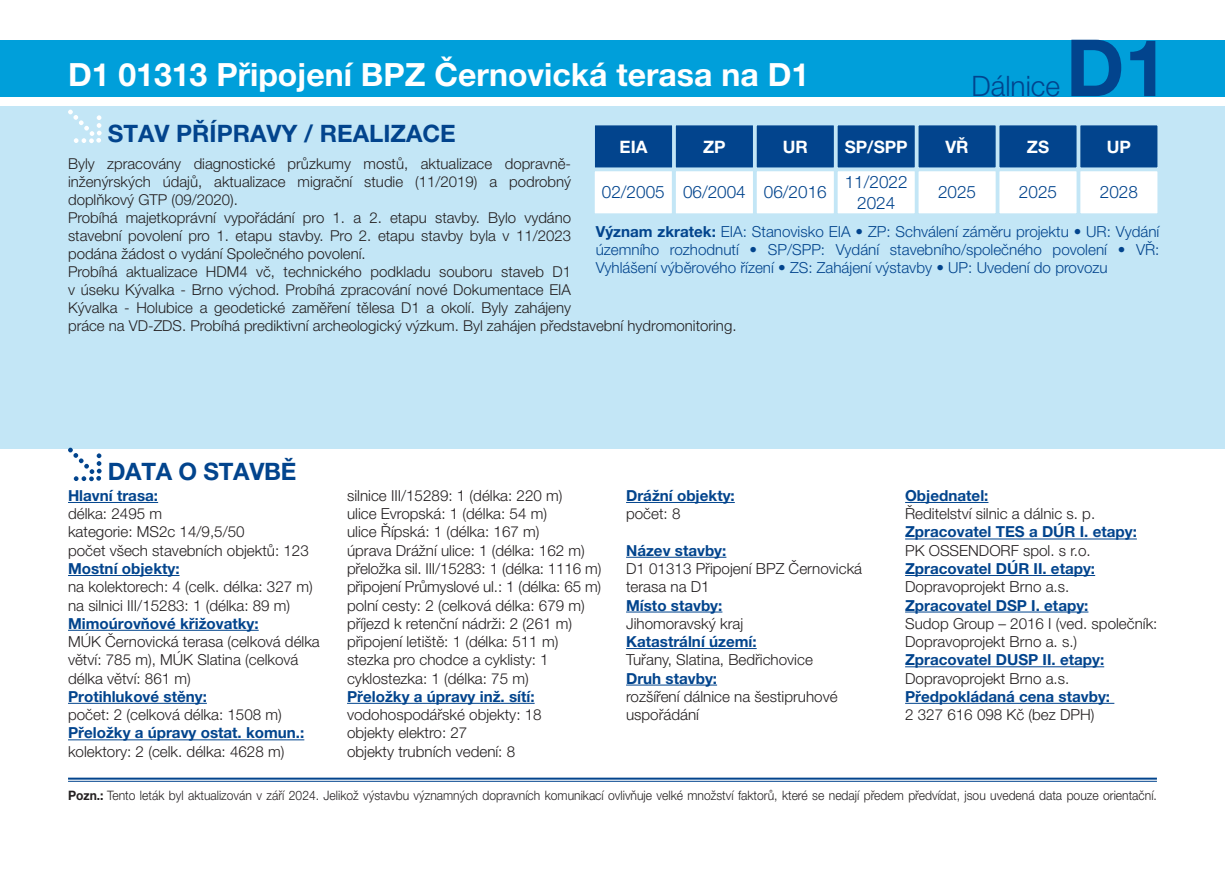
<style>
.page{position:relative;width:1225px;height:874px;background:#fff}
.page>*{position:absolute;margin:0;border:0;box-sizing:border-box;transform-origin:0 0}
.t1{font:700 78.8px "Helvetica Neue LT Pro";color:#02448d}
.t2{font:700 32px "Helvetica Neue LT Pro";color:#fff}
.t3{font:300 28.2px "Helvetica Neue LT Pro";color:#02448d}
.t4{font:700 24px "Helvetica Neue LT Pro";color:#02448d}
.t5{font:300 17.2px/20.6px "Helvetica Neue LT Pro";color:#02448d;text-align:center}
.t6{font:700 17.2px "Helvetica Neue LT Pro";color:#fff}
.t7{font:300 15.2px/18.2px "Helvetica Neue LT Pro";color:#231f20}
.t8{font:700 15.2px "Helvetica Neue LT Pro";color:#02448d}
.t9{font:300 15.2px/18.2px "Helvetica Neue LT Pro";color:#02448d;text-align:justify}
.t10{font:300 15px/18px "Helvetica Neue LT Pro";color:#231f20}
.t11{font:300 13px "Helvetica Neue LT Pro";color:#231f20;scale:.93 1}
.s1{font-weight:700}
</style>
<div class="page">
<div style="left:0;top:106px;width:1225px;height:342px;background:#c3e6f6"></div>
<svg style="left:68px;top:110px;width:34px;height:33px"></svg>
<div style="left:1079px;top:124px;width:79px;height:44px;background:#02448d"></div>
<div style="left:1078px;top:123px;width:81px;height:46px;border:2px solid #c3e6f6"></div>
<div style="left:917px;top:124px;width:79px;height:44px;background:#02448d"></div>
<div style="left:916px;top:123px;width:81px;height:46px;border:2px solid #c3e6f6"></div>
<div style="left:756px;top:124px;width:79px;height:44px;background:#02448d"></div>
<div style="left:755px;top:123px;width:80px;height:46px;border:2px solid #c3e6f6"></div>
<div style="left:998px;top:124px;width:79px;height:44px;background:#02448d"></div>
<div style="left:997px;top:123px;width:81px;height:46px;border:2px solid #c3e6f6"></div>
<div style="left:836px;top:124px;width:79px;height:44px;background:#02448d"></div>
<div style="left:835px;top:123px;width:81px;height:46px;border:2px solid #c3e6f6"></div>
<div style="left:675px;top:124px;width:79px;height:44px;background:#02448d"></div>
<div style="left:674px;top:123px;width:81px;height:46px;border:2px solid #c3e6f6"></div>
<div style="left:594px;top:124px;width:79px;height:44px;background:#02448d"></div>
<div style="left:593px;top:123px;width:81px;height:46px;border:2px solid #c3e6f6"></div>
<div style="left:1079px;top:170px;width:79px;height:44px;background:#fff"></div>
<div style="left:1078px;top:169px;width:81px;height:46px;border:2px solid #c3e6f6"></div>
<div style="left:917px;top:170px;width:79px;height:44px;background:#fff"></div>
<div style="left:916px;top:169px;width:81px;height:46px;border:2px solid #c3e6f6"></div>
<div style="left:756px;top:170px;width:79px;height:44px;background:#fff"></div>
<div style="left:755px;top:169px;width:80px;height:46px;border:2px solid #c3e6f6"></div>
<div style="left:998px;top:170px;width:79px;height:44px;background:#fff"></div>
<div style="left:997px;top:169px;width:81px;height:46px;border:2px solid #c3e6f6"></div>
<div style="left:836px;top:170px;width:79px;height:44px;background:#fff"></div>
<div style="left:835px;top:169px;width:81px;height:46px;border:2px solid #c3e6f6"></div>
<div style="left:675px;top:170px;width:79px;height:44px;background:#fff"></div>
<div style="left:674px;top:169px;width:81px;height:46px;border:2px solid #c3e6f6"></div>
<div style="left:594px;top:170px;width:79px;height:44px;background:#fff"></div>
<div style="left:593px;top:169px;width:81px;height:46px;border:2px solid #c3e6f6"></div>
<hr style="left:68px;top:777px;width:1089px;height:2px;background:#02448d">
<hr style="left:68px;top:780px;width:1089px;height:1px;background:#02448d">
<hr style="left:68px;top:502px;width:90px;height:1px;background:#02448d">
<hr style="left:68px;top:575px;width:111px;height:1px;background:#02448d">
<hr style="left:68px;top:629px;width:191px;height:1px;background:#02448d">
<hr style="left:68px;top:702px;width:139px;height:1px;background:#02448d">
<hr style="left:68px;top:739px;width:236px;height:1px;background:#02448d">
<hr style="left:347px;top:702px;width:187px;height:1px;background:#02448d">
<hr style="left:626px;top:502px;width:109px;height:1px;background:#02448d">
<hr style="left:626px;top:556px;width:100px;height:1px;background:#02448d">
<hr style="left:626px;top:611px;width:96px;height:1px;background:#02448d">
<hr style="left:626px;top:647px;width:130px;height:1px;background:#02448d">
<hr style="left:626px;top:684px;width:91px;height:1px;background:#02448d">
<hr style="left:905px;top:502px;width:83px;height:1px;background:#02448d">
<hr style="left:905px;top:538px;width:232px;height:1px;background:#02448d">
<hr style="left:905px;top:575px;width:190px;height:1px;background:#02448d">
<hr style="left:905px;top:611px;width:183px;height:1px;background:#02448d">
<hr style="left:905px;top:666px;width:199px;height:1px;background:#02448d">
<hr style="left:905px;top:702px;width:209px;height:1px;background:#02448d">
<div style="left:0;top:40px;width:1225px;height:56px;background:#009fda"></div>
<svg style="left:68px;top:447px;width:34px;height:34px"></svg>
<h2 class="t2" style="left:68px;top:54px;width:742px">D1 01313 Připojení BPZ Černovická terasa na D1</h2>
<h3 class="t3" style="left:971px;top:69px;width:90px">Dálnice</h3>
<h1 class="t1" style="left:1066px;top:19px;width:104px">D1</h1>
<h3 class="t4" style="left:108px;top:119px;width:350px">STAV PŘÍPRAVY / REALIZACE</h3>
<p class="t6" style="left:619px;top:136px;width:29px">EIA</p>
<p class="t6" style="left:703px;top:136px;width:24px">ZP</p>
<p class="t6" style="left:783px;top:136px;width:27px">UR</p>
<p class="t6" style="left:844px;top:136px;width:64px">SP/SPP</p>
<p class="t6" style="left:945px;top:136px;width:25px">VŘ</p>
<p class="t6" style="left:1027px;top:136px;width:24px">ZS</p>
<p class="t6" style="left:1106px;top:136px;width:26px">UP</p>
<p class="t5" style="left:764px;top:181px;width:64px">06/2016</p>
<p class="t5" style="left:938px;top:181px;width:40px">2025</p>
<p class="t5" style="left:1019px;top:181px;width:40px">2025</p>
<p class="t5" style="left:1099px;top:181px;width:40px">2028</p>
<p class="t10" style="left:68px;top:154px;width:670px">Byly zpracovány diagnostické průzkumy mostů, aktualizace dopravně-<br>inženýrských údajů, aktualizace migrační studie (11/2019) a podrobný<br>doplňkový GTP (09/2020).<br>Probíhá majetkoprávní vypořádání pro 1. a 2. etapu stavby. Bylo vydáno<br>stavební povolení pro 1. etapu stavby. Pro 2. etapu stavby byla v 11/2023<br>podána žádost o vydání Společného povolení.<br>Probíhá aktualizace HDM4 vč, technického podkladu souboru staveb D1<br>v úseku Kývalka - Brno východ. Probíhá zpracování nové Dokumentace EIA<br>Kývalka - Holubice a geodetické zaměření tělesa D1 a okolí. Byly zahájeny<br>práce na VD-ZDS. Probíhá prediktivní archeologický výzkum. Byl zahájen představební hydromonitoring.</p>
<p class="t5" style="left:845px;top:171px;width:64px">11/2022<br>2024</p>
<p class="t5" style="left:602px;top:181px;width:145px">02/2005 06/2004</p>
<p class="t9" style="left:596px;top:222px;width:565px"><span class="s1">Význam zkratek:</span> EIA: Stanovisko EIA • ZP: Schválení záměru projektu • UR: Vydání územního rozhodnutí • SP/SPP: Vydání stavebního/společného povolení • VŘ:<br>Vyhlášení výběrového řízení • ZS: Zahájení výstavby • UP: Uvedení do provozu</p>
<h3 class="t4" style="left:108px;top:456px;width:190px">DATA O STAVBĚ</h3>
<p class="t8" style="left:68px;top:486px;width:92px">Hlavní trasa:</p>
<p class="t7" style="left:68px;top:504px;width:242px">délka: 2495 m<br>kategorie: MS2c 14/9,5/50<br>počet všech stavebních objektů: 123</p>
<p class="t8" style="left:68px;top:559px;width:113px">Mostní objekty:</p>
<p class="t7" style="left:68px;top:577px;width:246px">na kolektorech: 4 (celk. délka: 327 m) na silnici III/15283: 1 (délka: 89 m)</p>
<p class="t8" style="left:68px;top:613px;width:192px">Mimoúrovňové křižovatky:</p>
<p class="t7" style="left:68px;top:632px;width:253px">MÚK Černovická terasa (celková délka větví: 785 m), MÚK Slatina (celková délka větví: 861 m)</p>
<p class="t8" style="left:68px;top:686px;width:140px">Protihlukové stěny:</p>
<p class="t7" style="left:68px;top:704px;width:215px">počet: 2 (celková délka: 1508 m)</p>
<p class="t8" style="left:68px;top:723px;width:238px">Přeložky a úpravy ostat. komun.:</p>
<p class="t7" style="left:68px;top:741px;width:218px">kolektory: 2 (celk. délka: 4628 m)</p>
<p class="t7" style="left:347px;top:486px;width:256px">silnice III/15289: 1 (délka: 220 m)<br>ulice Evropská: 1 (délka: 54 m)<br>ulice Řípská: 1 (délka: 167 m)<br>úprava Drážní ulice: 1 (délka: 162 m) přeložka sil. III/15283: 1 (délka: 1116 m) připojení Průmyslové ul.: 1 (délka: 65 m) polní cesty: 2 (celková délka: 679 m) příjezd k retenční nádrži: 2 (261 m) připojení letiště: 1 (délka: 511 m) stezka pro chodce a cyklisty: 1 cyklostezka: 1 (délka: 75 m)</p>
<p class="t8" style="left:347px;top:686px;width:189px">Přeložky a úpravy inž. sítí:</p>
<p class="t7" style="left:347px;top:704px;width:196px">vodohospodářské objekty: 18 objekty elektro: 27<br>objekty trubních vedení: 8</p>
<p class="t8" style="left:626px;top:486px;width:110px">Drážní objekty:</p>
<p class="t7" style="left:626px;top:504px;width:56px">počet: 8</p>
<p class="t8" style="left:626px;top:540px;width:102px">Název stavby:</p>
<p class="t7" style="left:626px;top:559px;width:237px">D1 01313 Připojení BPZ Černovická terasa na D1</p>
<p class="t8" style="left:626px;top:595px;width:98px">Místo stavby:</p>
<p class="t7" style="left:626px;top:613px;width:119px">Jihomoravský kraj</p>
<p class="t8" style="left:626px;top:632px;width:132px">Katastrální území:</p>
<p class="t7" style="left:626px;top:650px;width:188px">Tuřany, Slatina, Bedřichovice</p>
<p class="t8" style="left:626px;top:668px;width:92px">Druh stavby:</p>
<p class="t7" style="left:626px;top:686px;width:213px">rozšíření dálnice na šestipruhové uspořádání</p>
<p class="t8" style="left:905px;top:486px;width:85px">Objednatel:</p>
<p class="t7" style="left:905px;top:504px;width:192px">Ředitelství silnic a dálnic s. p.</p>
<p class="t8" style="left:905px;top:522px;width:233px">Zpracovatel TES a DÚR I. etapy:</p>
<p class="t7" style="left:905px;top:540px;width:187px">PK OSSENDORF spol. s r.o.</p>
<p class="t8" style="left:905px;top:559px;width:191px">Zpracovatel DÚR II. etapy:</p>
<p class="t7" style="left:905px;top:577px;width:166px">Dopravoprojekt Brno a.s.</p>
<p class="t8" style="left:905px;top:595px;width:185px">Zpracovatel DSP I. etapy:</p>
<p class="t7" style="left:905px;top:613px;width:254px">Sudop Group – 2016 I (ved. společník:<br>Dopravoprojekt Brno a. s.)</p>
<p class="t8" style="left:905px;top:650px;width:201px">Zpracovatel DUSP II. etapy:</p>
<p class="t7" style="left:905px;top:668px;width:166px">Dopravoprojekt Brno a.s.</p>
<p class="t8" style="left:905px;top:686px;width:206px">Předpokládaná cena stavby:</p>
<p class="t7" style="left:905px;top:704px;width:191px">2 327 616 098 Kč (bez DPH)</p>
<p class="t11" style="left:68px;top:786px;width:1172px"><span class="s1">Pozn.:</span> Tento leták byl aktualizován v září 2024. Jelikož výstavbu významných dopravních komunikací ovlivňuje velké množství faktorů, které se nedají předem předvídat, jsou uvedená data pouze orientační.</p>
</div>
